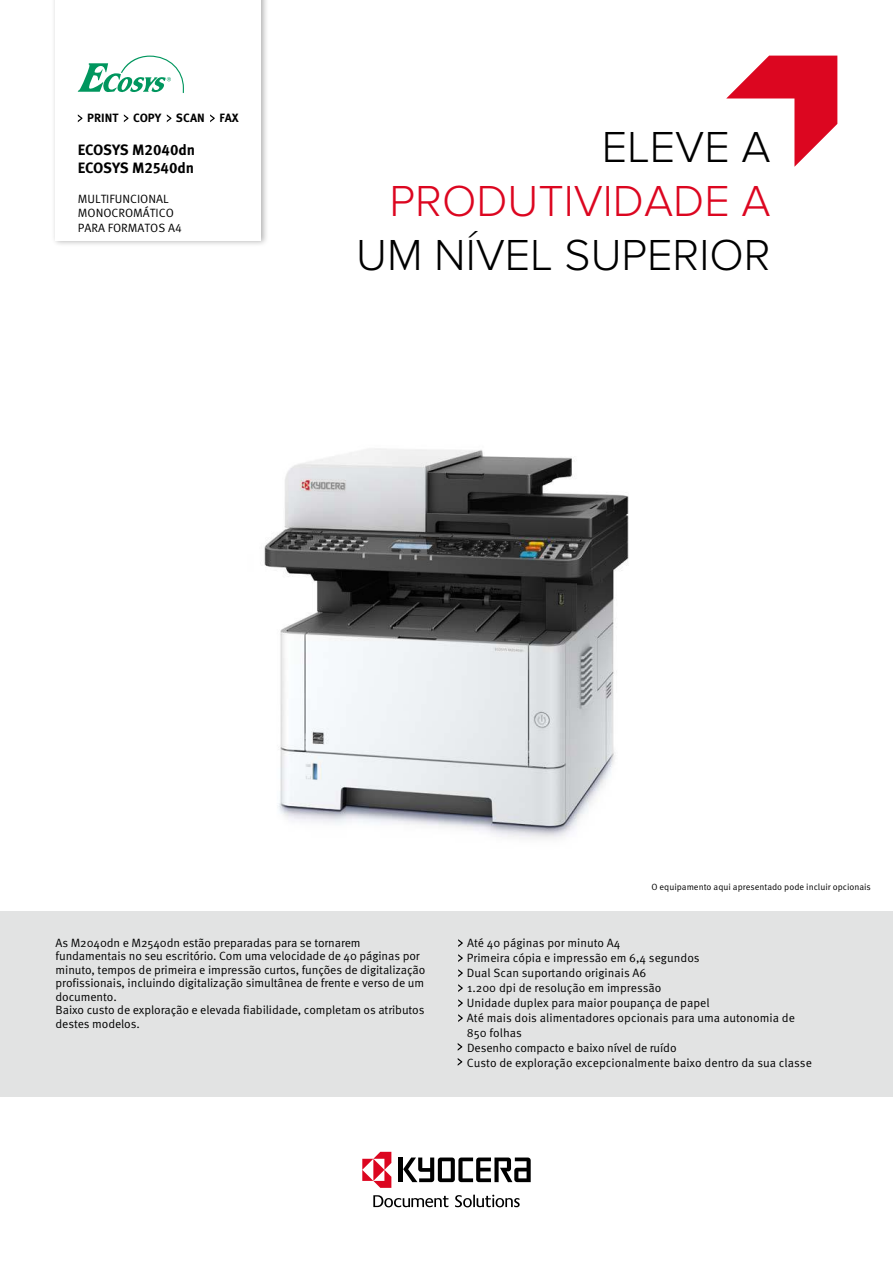
<style>
.page{position:relative;width:893px;height:1263px;background:#fff}
.page>*{position:absolute;margin:0;border:0;box-sizing:border-box;transform-origin:0 0}
.t1{font:300 45px "Proxima Nova";color:#000}
.t2{font:300 45px "Proxima Nova";color:#dc0620}
.t3{font:700 15px/18px "Meta Pro";color:#000}
.t4{font:12px/15px "Meta Pro Norm";letter-spacing:-.01em;color:#000}
.t5{font:700 12px "Meta Pro";color:#000}
.t6{font:9px "Meta Pro Norm";color:#000}
</style>
<div class="page">
<div style="left:0;top:911px;width:893px;height:185px;background:#e2e3e3"></div>
<div style="left:51px;top:0;width:217px;height:247px;background:#000;opacity:.3"></div>
<div style="left:56px;top:0;width:205px;height:240px;background:#fff"></div>
<hr style="left:399px;top:1157px;width:4px;height:25px;background:#000">
<svg style="left:403px;top:1157px;width:128px;height:25px"></svg>
<svg style="left:362px;top:1152px;width:29px;height:36px"></svg>
<svg style="left:455px;top:1195px;width:65px;height:12px"></svg>
<svg style="left:373px;top:1195px;width:75px;height:12px"></svg>
<svg style="left:78px;top:56px;width:106px;height:37px"></svg>
<svg style="left:726px;top:56px;width:111px;height:111px"></svg>
<svg style="left:458px;top:939px;width:5px;height:8px"></svg>
<svg style="left:458px;top:954px;width:5px;height:8px"></svg>
<svg style="left:458px;top:969px;width:5px;height:8px"></svg>
<svg style="left:458px;top:984px;width:5px;height:8px"></svg>
<svg style="left:458px;top:999px;width:5px;height:8px"></svg>
<svg style="left:458px;top:1014px;width:5px;height:8px"></svg>
<svg style="left:458px;top:1043px;width:4px;height:8px"></svg>
<svg style="left:458px;top:1058px;width:4px;height:8px"></svg>
<svg style="left:78px;top:114px;width:4px;height:8px"></svg>
<svg style="left:124px;top:114px;width:4px;height:8px"></svg>
<svg style="left:167px;top:114px;width:4px;height:8px"></svg>
<svg style="left:210px;top:114px;width:5px;height:8px"></svg>
<img style="left:264px;top:448px;width:365px;height:391px">
<p class="t5" style="left:87px;top:109px;width:153px">PRINT COPY SCAN FAX</p>
<p class="t3" style="left:78px;top:140px;width:119px">ECOSYS M2040dn<br>ECOSYS M2540dn</p>
<p class="t4" style="left:78px;top:191px;width:106px">MULTIFUNCIONAL<br>MONOCROMÁTICO<br>PARA FORMATOS A4</p>
<h1 class="t1" style="left:602px;top:121px;width:170px">ELEVE A</h1>
<h1 class="t2" style="left:390px;top:175px;width:382px">PRODUTIVIDADE A</h1>
<h1 class="t1" style="left:356px;top:229px;width:416px">UM NÍVEL SUPERIOR</h1>
<p class="t6" style="left:651px;top:880px;width:221px">O equipamento aqui apresentado pode incluir opcionais</p>
<p class="t4" style="left:56px;top:935px;width:371px;line-height:13.5px">As M2040dn e M2540dn estão preparadas para se tornarem fundamentais no seu escritório. Com uma velocidade de 40 páginas por minuto, tempos de primeira e impressão curtos, funções de digitalização profissionais, incluindo digitalização simultânea de frente e verso de um documento.<br>Baixo custo de exploração e elevada fiabilidade, completam os atributos destes modelos.</p>
<p class="t4" style="left:467px;top:934px;width:347px">Até 40 páginas por minuto A4<br>Primeira cópia e impressão em 6,4 segundos<br>Dual Scan suportando originais A6<br>1.200 dpi de resolução em impressão<br>Unidade duplex para maior poupança de papel<br>Até mais dois alimentadores opcionais para uma autonomia de 850 folhas<br>Desenho compacto e baixo nível de ruído<br>Custo de exploração excepcionalmente baixo dentro da sua classe</p>
</div>
